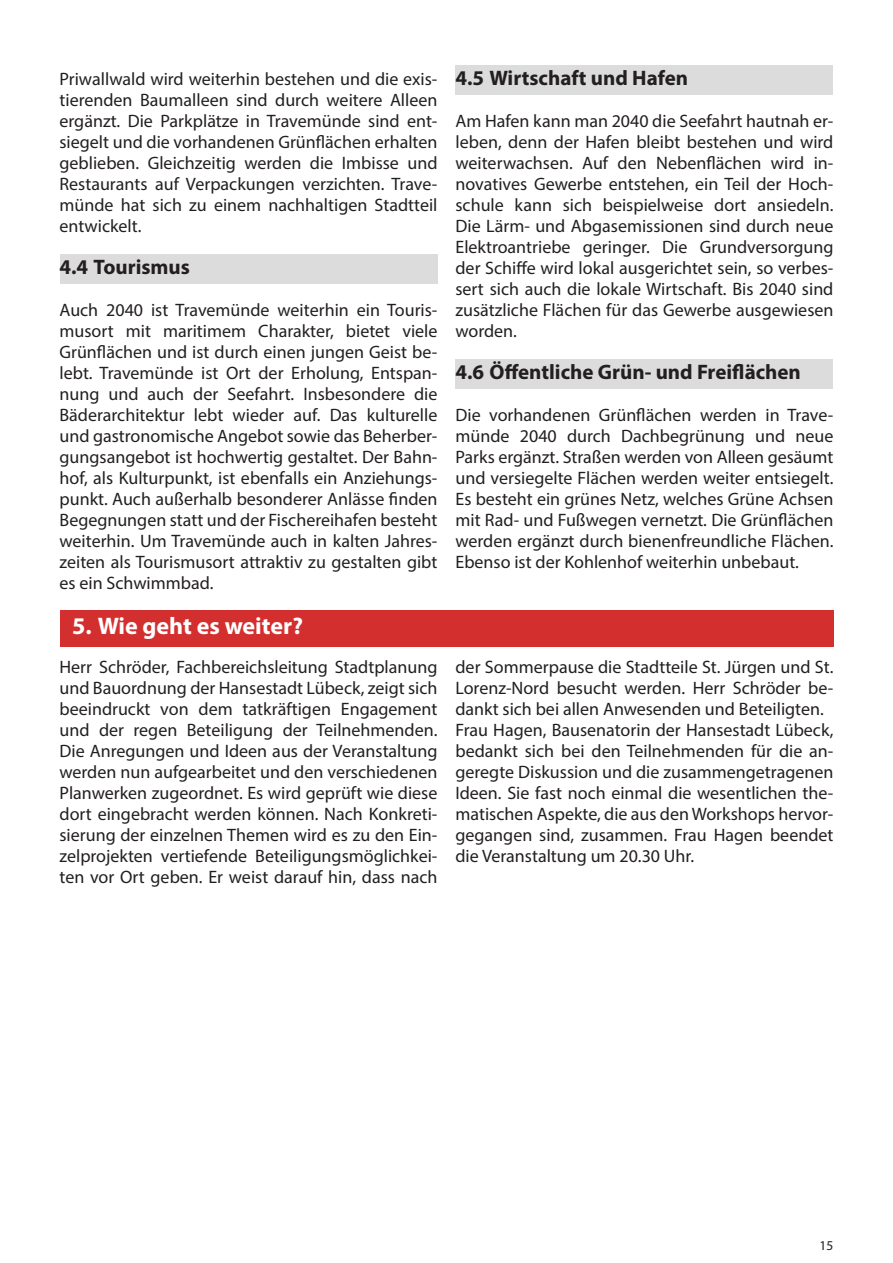
<style>
.page{position:relative;width:893px;height:1263px;background:#fff}
.page>*{position:absolute;margin:0;border:0;box-sizing:border-box;transform-origin:0 0}
.t1{font:700 24px "Myriad Pro";color:#fff}
.t2{font:700 21px "Myriad Pro";color:#231f20}
.Text_Fließtext{font:18px/21px "Myriad Pro";color:#231f20;text-align:justify}
.t3{font:13.5px "Myriad Pro";color:#231f20}
</style>
<div class="page">
<div style="left:60px;top:610px;width:773px;height:36px;background:#d32f2e"></div>
<div style="left:60px;top:254px;width:377px;height:29px;background:#dcdcdc"></div>
<div style="left:455px;top:65px;width:378px;height:29px;background:#dcdcdc"></div>
<div style="left:455px;top:359px;width:378px;height:29px;background:#dcdcdc"></div>
<p class="Text_Fließtext" style="left:60px;top:68px;width:379px">Priwallwald wird weiterhin bestehen und die exis&shy;tierenden Baumalleen sind durch weitere Alleen ergänzt. Die Parkplätze in Travemünde sind ent&shy;siegelt und die vorhandenen Grünflächen erhalten geblieben. Gleichzeitig werden die Imbisse und Restaurants auf Verpackungen verzichten. Trave&shy;münde hat sich zu einem nachhaltigen Stadtteil entwickelt.</p>
<p class="t2" style="left:60px;top:253px;width:132px">4.4 Tourismus</p>
<p class="Text_Fließtext" style="left:60px;top:299px;width:379px">Auch 2040 ist Travemünde weiterhin ein Touris&shy;musort mit maritimem Charakter, bietet viele Grünflächen und ist durch einen jungen Geist be&shy;lebt. Travemünde ist Ort der Erholung, Entspan&shy;nung und auch der Seefahrt. Insbesondere die Bäderarchitektur lebt wieder auf. Das kulturelle und gastronomische Angebot sowie das Beherber&shy;gungsangebot ist hochwertig gestaltet. Der Bahn&shy;hof, als Kulturpunkt, ist ebenfalls ein Anziehungs&shy;punkt. Auch außerhalb besonderer Anlässe finden Begegnungen statt und der Fischereihafen besteht weiterhin. Um Travemünde auch in kalten Jahres&shy;zeiten als Tourismusort attraktiv zu gestalten gibt es ein Schwimmbad.</p>
<p class="t2" style="left:455px;top:64px;width:234px">4.5 Wirtschaft und Hafen</p>
<p class="Text_Fließtext" style="left:455px;top:110px;width:379px">Am Hafen kann man 2040 die Seefahrt hautnah er&shy;leben, denn der Hafen bleibt bestehen und wird weiterwachsen. Auf den Nebenflächen wird in&shy;novatives Gewerbe entstehen, ein Teil der Hoch&shy;schule kann sich beispielweise dort ansiedeln.<br>Die Lärm- und Abgasemissionen sind durch neue Elektroantriebe geringer. Die Grundversorgung der Schiffe wird lokal ausgerichtet sein, so verbes&shy;sert sich auch die lokale Wirtschaft. Bis 2040 sind zusätzliche Flächen für das Gewerbe ausgewiesen worden.</p>
<p class="t2" style="left:455px;top:358px;width:347px">4.6 Öffentliche Grün- und Freiflächen</p>
<p class="Text_Fließtext" style="left:455px;top:404px;width:379px">Die vorhandenen Grünflächen werden in Trave&shy;münde 2040 durch Dachbegrünung und neue Parks ergänzt. Straßen werden von Alleen gesäumt und versiegelte Flächen werden weiter entsiegelt.<br>Es besteht ein grünes Netz, welches Grüne Achsen mit Rad- und Fußwegen vernetzt. Die Grünflächen werden ergänzt durch bienenfreundliche Flächen.<br>Ebenso ist der Kohlenhof weiterhin unbebaut.</p>
<p class="t1" style="left:72px;top:610px;width:232px">5. Wie geht es weiter?</p>
<p class="Text_Fließtext" style="left:60px;top:656px;width:379px">Herr Schröder, Fachbereichsleitung Stadtplanung und Bauordnung der Hansestadt Lübeck, zeigt sich beeindruckt von dem tatkräftigen Engagement und der regen Beteiligung der Teilnehmenden.<br>Die Anregungen und Ideen aus der Veranstaltung werden nun aufgearbeitet und den verschiedenen Planwerken zugeordnet. Es wird geprüft wie diese dort eingebracht werden können. Nach Konkreti&shy;sierung der einzelnen Themen wird es zu den Ein&shy;zelprojekten vertiefende Beteiligungsmöglichkei&shy;ten vor Ort geben. Er weist darauf hin, dass nach</p>
<p class="Text_Fließtext" style="left:455px;top:656px;width:379px">der Sommerpause die Stadtteile St. Jürgen und St.<br>Lorenz-Nord besucht werden. Herr Schröder be&shy;dankt sich bei allen Anwesenden und Beteiligten.</p>
<p class="Text_Fließtext" style="left:455px;top:719px;width:379px">Frau Hagen, Bausenatorin der Hansestadt Lübeck, bedankt sich bei den Teilnehmenden für die an&shy;geregte Diskussion und die zusammengetragenen Ideen. Sie fast noch einmal die wesentlichen the&shy;matischen Aspekte, die aus den Workshops hervor&shy;gegangen sind, zusammen. Frau Hagen beendet die Veranstaltung um 20.30 Uhr.</p>
<p class="t3" style="left:820px;top:1237px;width:15px">15</p>
</div>
